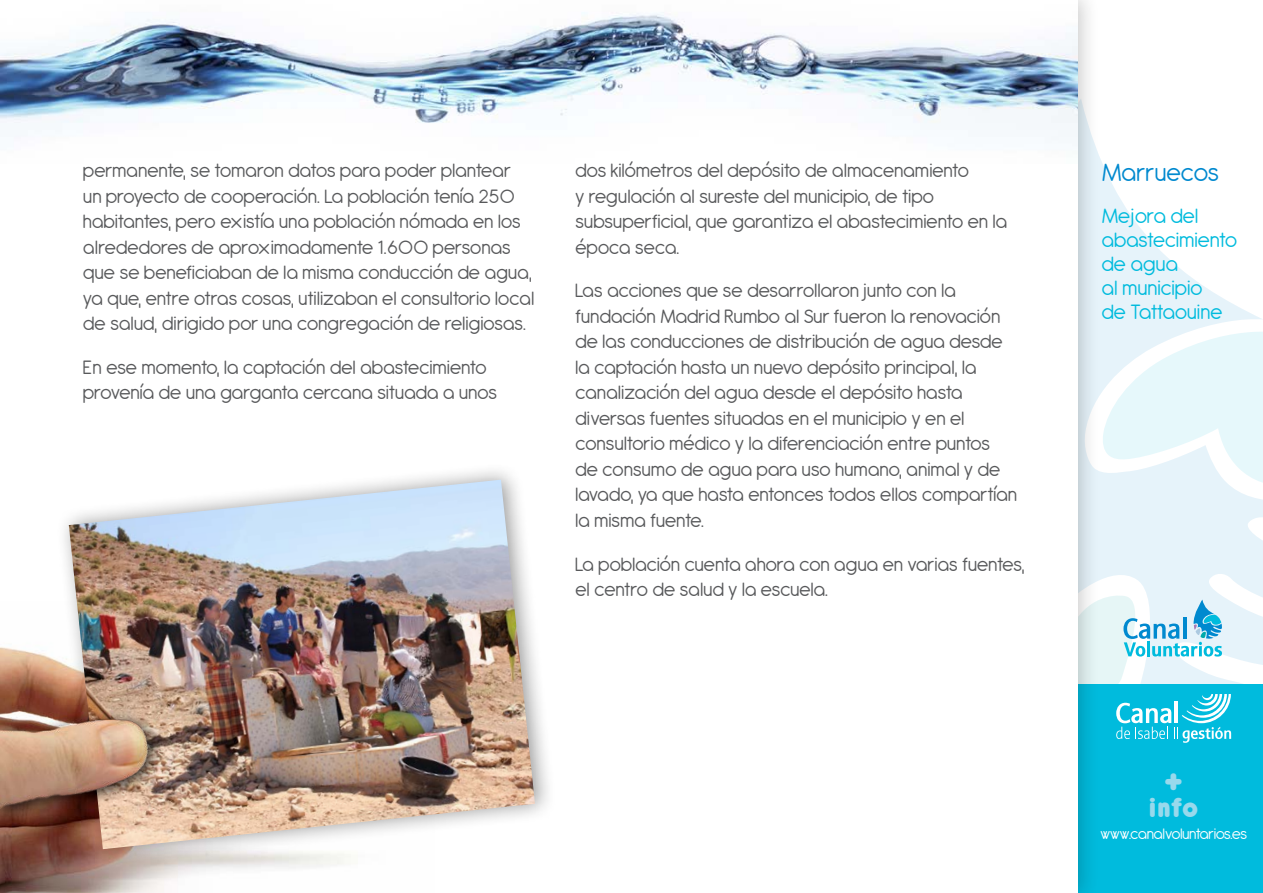
<style>
.page{position:relative;width:1263px;height:893px;background:#fff}
.page>*{position:absolute;margin:0;border:0;box-sizing:border-box;transform-origin:0 0}
.t1{font:800 36px "Antipasto";color:#98d9ec}
.t2{font:800 30px "Antipasto";color:#98d9ec}
.t3{font:27px "Antipasto";color:#0089cf}
.t4{font:22.5px/24px "Antipasto";letter-spacing:-.005em;color:#0bd}
.t5{font:21px/25.5px "Antipasto";letter-spacing:-.02em;color:#58595b}
.t6{font:16.5px "Antipasto";letter-spacing:-.04em;color:#fff}
</style>
<div class="page">
<svg style="left:1100px;top:159px;width:162px;height:172px"></svg>
<div style="left:1067px;top:685px;width:196px;height:208px;background:#0bd"></div>
<div style="left:0;top:0;width:1077px;height:893px;background:#fff"></div>
<div style="left:55px;top:462px;width:501px;height:405px;background:#000;opacity:.4"></div>
<img style="left:69px;top:480px;width:466px;height:369px">
<img style="left:0;top:601px;width:435px;height:292px">
<img style="left:0;top:12px;width:1077px;height:128px">
<svg style="left:1077px;top:331px;width:186px;height:412px"></svg>
<p class="t5" style="left:83px;top:158px;width:453px">permanente, se tomaron datos para poder plantear un proyecto de cooperación. La población tenía 250 habitantes, pero existía una población nómada en los alrededores de aproximadamente 1.600 personas que se beneficiaban de la misma conducción de agua, ya que, entre otras cosas, utilizaban el consultorio local de salud, dirigido por una congregación de religiosas.</p>
<p class="t5" style="left:83px;top:355px;width:416px">En ese momento, la captación del abastecimiento provenía de una garganta cercana situada a unos</p>
<p class="t5" style="left:575px;top:158px;width:434px">dos kilómetros del depósito de almacenamiento<br>y regulación al sureste del municipio, de tipo subsuperficial, que garantiza el abastecimiento en la época seca.</p>
<p class="t5" style="left:575px;top:279px;width:444px">Las acciones que se desarrollaron junto con la fundación Madrid Rumbo al Sur fueron la renovación de las conducciones de distribución de agua desde la captación hasta un nuevo depósito principal, la canalización del agua desde el depósito hasta diversas fuentes situadas en el municipio y en el consultorio médico y la diferenciación entre puntos de consumo de agua para uso humano, animal y de lavado, ya que hasta entonces todos ellos compartían la misma fuente.</p>
<p class="t5" style="left:575px;top:552px;width:451px">La población cuenta ahora con agua en varias fuentes, el centro de salud y la escuela.</p>
<p class="t3" style="left:1101px;top:157px;width:119px">Marruecos</p>
<p class="t4" style="left:1101px;top:205px;width:137px">Mejora del abastecimiento de agua<br>al municipio<br>de Tattaouine</p>
<h1 class="t1" style="left:1164px;top:758px;width:20px">+</h1>
<h2 class="t2" style="left:1149px;top:788px;width:51px">info</h2>
<p class="t6" style="left:1100px;top:824px;width:149px">www.canalvoluntarios.es</p>
</div>
